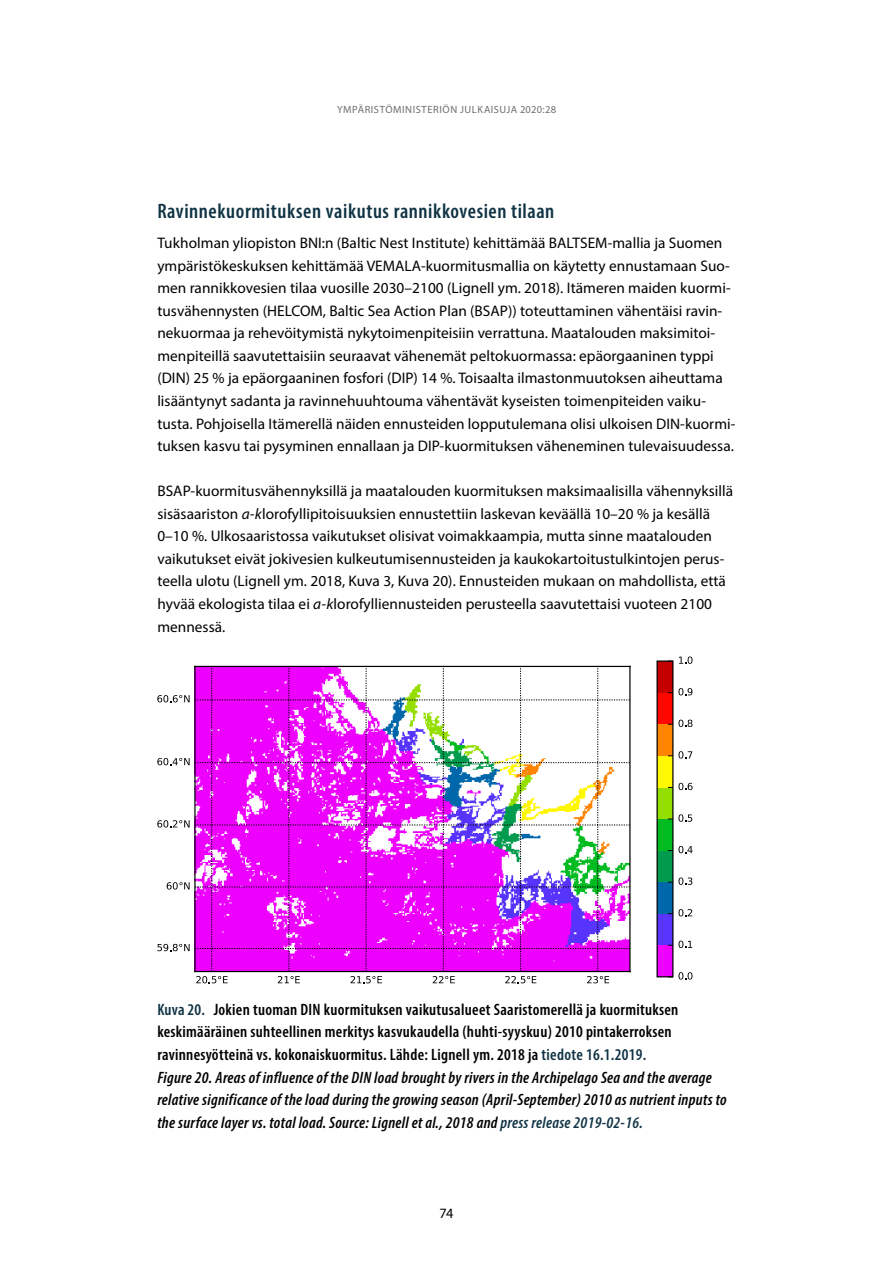
<style>
.page{position:relative;width:893px;height:1263px;background:#fff}
.page>*{position:absolute;margin:0;border:0;box-sizing:border-box;transform-origin:0 0}
.Otsikko_3{font:600 condensed 21px "Myriad Pro";letter-spacing:.03em;color:#103445}
._00_kuvion_otsikko{font:italic 600 condensed 16.5px/22.5px "Myriad Pro";letter-spacing:.02em;color:#000}
._01_Leipä_1__kpl{font:15.3px/22.5px "Myriad Pro";letter-spacing:.005em;color:#000}
._01_Leipä_seuraavat{font:15.3px/22.5px "Myriad Pro";letter-spacing:.005em;color:#000}
.t1{font:14.25px "Myriad Pro";color:#000}
.t2{font:10.5px "Myriad Pro";letter-spacing:.05em;color:#6e6e6d}
.s1{font-style:italic}
.s2{font-style:normal;color:#103445}
.s3{font-style:normal}
.s4{color:#103445}
</style>
<div class="page">
<hr style="left:629px;top:666px;width:2px;height:305px;background:#000">
<svg style="left:157px;top:666px;width:473px;height:317px"></svg>
<svg style="left:656px;top:656px;width:37px;height:323px"></svg>
<p class="t2" style="left:337px;top:103px;width:221px">YMPÄRISTÖMINISTERIÖN JULKAISUJA 2020:28</p>
<h3 class="Otsikko_3" style="left:157px;top:198px;width:399px">Ravinnekuormituksen vaikutus rannikkovesien tilaan</h3>
<p class="_01_Leipä_1__kpl" style="left:157px;top:231px;width:580px">Tukholman yliopiston BNI:n (Baltic Nest Institute) kehittämää BALTSEM-mallia ja Suomen ympäristökeskuksen kehittämää VEMALA-kuormitusmallia on käytetty ennustamaan Suo&shy;men rannikkovesien tilaa vuosille 2030–2100 (Lignell ym. 2018). Itämeren maiden kuormi&shy;tusvähennysten (HELCOM, Baltic Sea Action Plan (BSAP)) toteuttaminen vähentäisi ravin&shy;nekuormaa ja rehevöitymistä nykytoimenpiteisiin verrattuna. Maatalouden maksimitoi&shy;menpiteillä saavutettaisiin seuraavat vähenemät peltokuormassa: epäorgaaninen typpi (DIN) 25 % ja epäorgaaninen fosfori (DIP) 14 %. Toisaalta ilmastonmuutoksen aiheuttama lisääntynyt sadanta ja ravinnehuuhtouma vähentävät kyseisten toimenpiteiden vaiku&shy;tusta. Pohjoisella Itämerellä näiden ennusteiden lopputulemana olisi ulkoisen DIN-kuormi&shy;tuksen kasvu tai pysyminen ennallaan ja DIP-kuormituksen väheneminen tulevaisuudessa.</p>
<p class="_01_Leipä_seuraavat" style="left:157px;top:480px;width:577px">BSAP-kuormitusvähennyksillä ja maatalouden kuormituksen maksimaalisilla vähennyksillä sisäsaariston <span class="s1">a-k</span>lorofyllipitoisuuksien ennustettiin laskevan keväällä 10–20 % ja kesällä 0–10 %. Ulkosaaristossa vaikutukset olisivat voimakkaampia, mutta sinne maatalouden vaikutukset eivät jokivesien kulkeutumisennusteiden ja kaukokartoitustulkintojen perus&shy;teella ulotu (Lignell ym. 2018, Kuva 3, Kuva 20). Ennusteiden mukaan on mahdollista, että hyvää ekologista tilaa ei <span class="s1">a-k</span>lorofylliennusteiden perusteella saavutettaisi vuoteen 2100 mennessä.</p>
<p class="_00_kuvion_otsikko" style="left:157px;top:998px;width:571px"><span class="s2">Kuva 20.</span> <span class="s3">Jokien tuoman DIN kuormituksen vaikutusalueet Saaristomerellä ja kuormituksen keskimääräinen suhteellinen merkitys kasvukaudella (huhti-syyskuu) 2010 pintakerroksen ravinnesyötteinä vs. kokonaiskuormitus. Lähde: Lignell ym. 2018 ja</span> <span class="s2">tiedote 16.1.2019.<br></span>Figure 20. Areas of influence of the DIN load brought by rivers in the Archipelago Sea and the average relative significance of the load during the growing season (April-September) 2010 as nutrient inputs to the surface layer vs. total load. Source: Lignell et al., 2018 and <span class="s4">press release 2019-02-16.</span></p>
<p class="t1" style="left:440px;top:1204px;width:15px">74</p>
</div>
